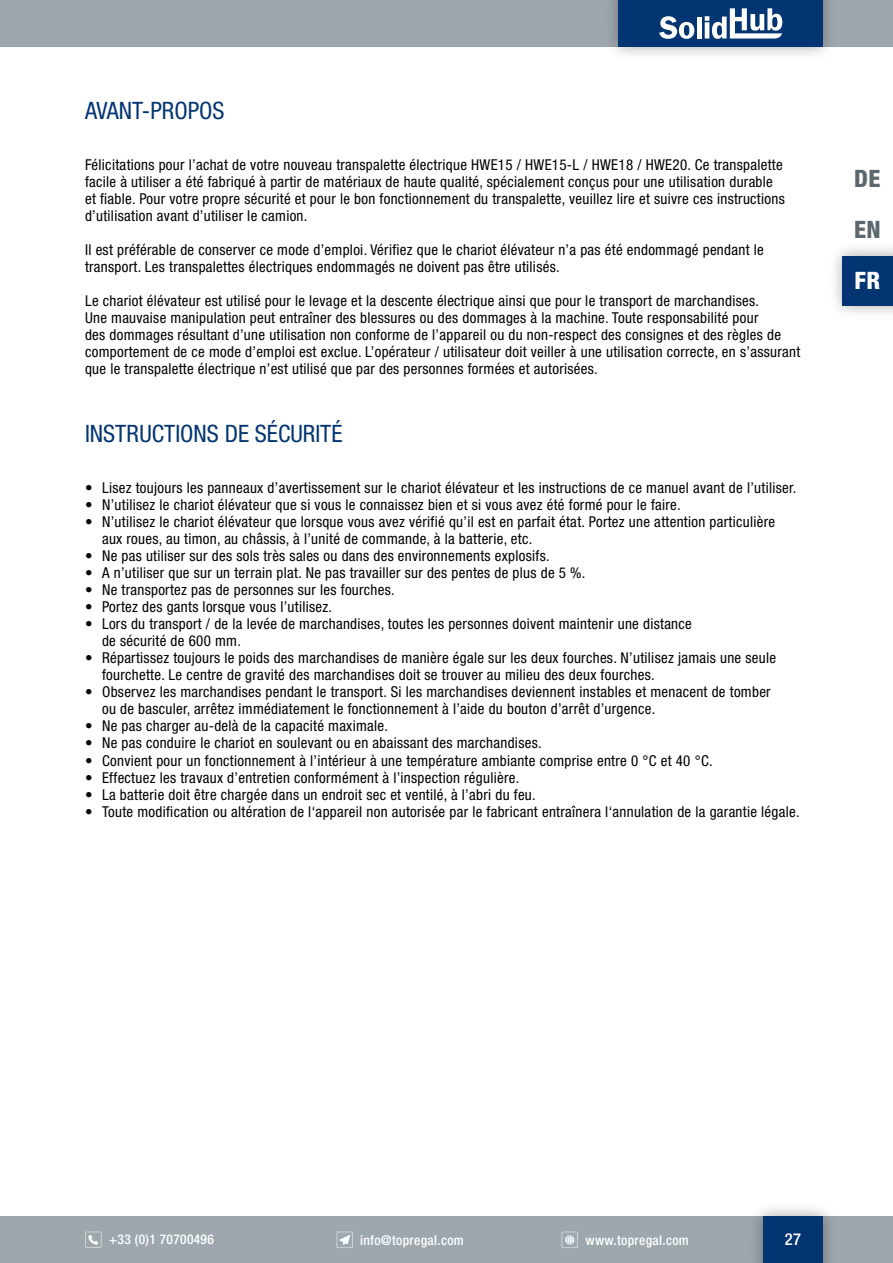
<style>
.page{position:relative;width:893px;height:1263px;background:#fff}
.page>*{position:absolute;margin:0;border:0;box-sizing:border-box;transform-origin:0 0}
.t1{font:condensed 24px "Helvetica Neue LT Pro";color:#033572}
.t2{font:800 condensed 24px "Helvetica Neue LT Pro";color:#5c686e}
.t3{font:800 condensed 24px "Helvetica Neue LT Pro";color:#fff}
.t4{font:500 condensed 16.5px "Helvetica Neue LT Pro";color:#fff}
.t5{font:condensed 15px/17px "Helvetica Neue LT Pro";letter-spacing:.02em;color:#000}
.t6{font:500 condensed 13.5px "Helvetica Neue LT Pro";letter-spacing:.025em;color:#fff}
</style>
<div class="page">
<div style="left:0;top:1216px;width:893px;height:47px;background:#9ea7ad"></div>
<svg style="left:562px;top:1232px;width:16px;height:16px"></svg>
<svg style="left:337px;top:1232px;width:16px;height:16px"></svg>
<svg style="left:85px;top:1232px;width:16px;height:16px"></svg>
<div style="left:0;top:0;width:893px;height:47px;background:#9ea7ad"></div>
<div style="left:829px;top:242px;width:64px;height:77px;background:#000;opacity:.35"></div>
<div style="left:843px;top:256px;width:50px;height:49px;background:#033572"></div>
<div style="left:604px;top:0;width:233px;height:61px;background:#000;opacity:.35"></div>
<div style="left:619px;top:0;width:204px;height:47px;background:#033572"></div>
<div style="left:749px;top:1202px;width:88px;height:61px;background:#000;opacity:.35"></div>
<div style="left:763px;top:1216px;width:60px;height:47px;background:#033572"></div>
<svg style="left:659px;top:16px;width:35px;height:23px"></svg>
<hr style="left:697px;top:17px;width:4px;height:22px;background:#fff">
<svg style="left:705px;top:8px;width:77px;height:31px"></svg>
<h1 class="t1" style="left:85px;top:96px;width:141px">AVANT-PROPOS</h1>
<p class="t5" style="left:85px;top:156px;width:701px">Félicitations pour l’achat de votre nouveau transpalette électrique HWE15 / HWE15-L / HWE18 / HWE20. Ce transpalette facile à utiliser a été fabriqué à partir de matériaux de haute qualité, spécialement conçus pour une utilisation durable et fiable. Pour votre propre sécurité et pour le bon fonctionnement du transpalette, veuillez lire et suivre ces instructions d’utilisation avant d’utiliser le camion.</p>
<p class="t5" style="left:85px;top:241px;width:680px">Il est préférable de conserver ce mode d’emploi. Vérifiez que le chariot élévateur n’a pas été endommagé pendant le transport. Les transpalettes électriques endommagés ne doivent pas être utilisés.</p>
<p class="t5" style="left:85px;top:292px;width:717px">Le chariot élévateur est utilisé pour le levage et la descente électrique ainsi que pour le transport de marchandises.<br>Une mauvaise manipulation peut entraîner des blessures ou des dommages à la machine. Toute responsabilité pour<br>des dommages résultant d’une utilisation non conforme de l’appareil ou du non-respect des consignes et des règles de comportement de ce mode d’emploi est exclue. L’opérateur / utilisateur doit veiller à une utilisation correcte, en s’assurant que le transpalette électrique n’est utilisé que par des personnes formées et autorisées.</p>
<h1 class="t1" style="left:85px;top:420px;width:259px">INSTRUCTIONS DE SÉCURITÉ</h1>
<p class="t5" style="left:85px;top:479px;width:713px">• Lisez toujours les panneaux d’avertissement sur le chariot élévateur et les instructions de ce manuel avant de l’utiliser.</p>
<p class="t5" style="left:85px;top:496px;width:597px">• N’utilisez le chariot élévateur que si vous le connaissez bien et si vous avez été formé pour le faire.</p>
<p class="t5" style="left:102px;top:513px;width:675px;text-indent:-17px">• N’utilisez le chariot élévateur que lorsque vous avez vérifié qu’il est en parfait état. Portez une attention particulière aux roues, au timon, au châssis, à l’unité de commande, à la batterie, etc.</p>
<p class="t5" style="left:85px;top:547px;width:466px">• Ne pas utiliser sur des sols très sales ou dans des environnements explosifs.</p>
<p class="t5" style="left:85px;top:564px;width:502px">• A n’utiliser que sur un terrain plat. Ne pas travailler sur des pentes de plus de 5 %.</p>
<p class="t5" style="left:85px;top:581px;width:311px">• Ne transportez pas de personnes sur les fourches.</p>
<p class="t5" style="left:85px;top:598px;width:249px">• Portez des gants lorsque vous l’utilisez.</p>
<p class="t5" style="left:102px;top:615px;width:591px;text-indent:-17px">• Lors du transport / de la levée de marchandises, toutes les personnes doivent maintenir une distance de sécurité de 600 mm.</p>
<p class="t5" style="left:102px;top:649px;width:676px;text-indent:-17px">• Répartissez toujours le poids des marchandises de manière égale sur les deux fourches. N’utilisez jamais une seule fourchette. Le centre de gravité des marchandises doit se trouver au milieu des deux fourches.</p>
<p class="t5" style="left:102px;top:683px;width:670px;text-indent:-17px">• Observez les marchandises pendant le transport. Si les marchandises deviennent instables et menacent de tomber ou de basculer, arrêtez immédiatement le fonctionnement à l’aide du bouton d’arrêt d’urgence.</p>
<p class="t5" style="left:85px;top:717px;width:304px">• Ne pas charger au-delà de la capacité maximale.</p>
<p class="t5" style="left:85px;top:734px;width:458px">• Ne pas conduire le chariot en soulevant ou en abaissant des marchandises.</p>
<p class="t5" style="left:85px;top:751px;width:629px">• Convient pour un fonctionnement à l’intérieur à une température ambiante comprise entre 0 °C et 40 °C.</p>
<p class="t5" style="left:85px;top:768px;width:436px">• Effectuez les travaux d’entretien conformément à l’inspection régulière.</p>
<p class="t5" style="left:85px;top:785px;width:452px">• La batterie doit être chargée dans un endroit sec et ventilé, à l’abri du feu.</p>
<p class="t5" style="left:85px;top:802px;width:716px">• Toute modification ou altération de l‘appareil non autorisée par le fabricant entraînera l‘annulation de la garantie légale.</p>
<h1 class="t2" style="left:854px;top:164px;width:28px">DE</h1>
<h1 class="t2" style="left:854px;top:215px;width:28px">EN</h1>
<h1 class="t3" style="left:855px;top:266px;width:27px">FR</h1>
<p class="t6" style="left:109px;top:1231px;width:106px">+33 (0)1 70700496</p>
<p class="t6" style="left:360px;top:1232px;width:105px">info@topregal.com</p>
<p class="t6" style="left:585px;top:1232px;width:105px">www.topregal.com</p>
<p class="t4" style="left:785px;top:1229px;width:18px">27</p>
</div>
